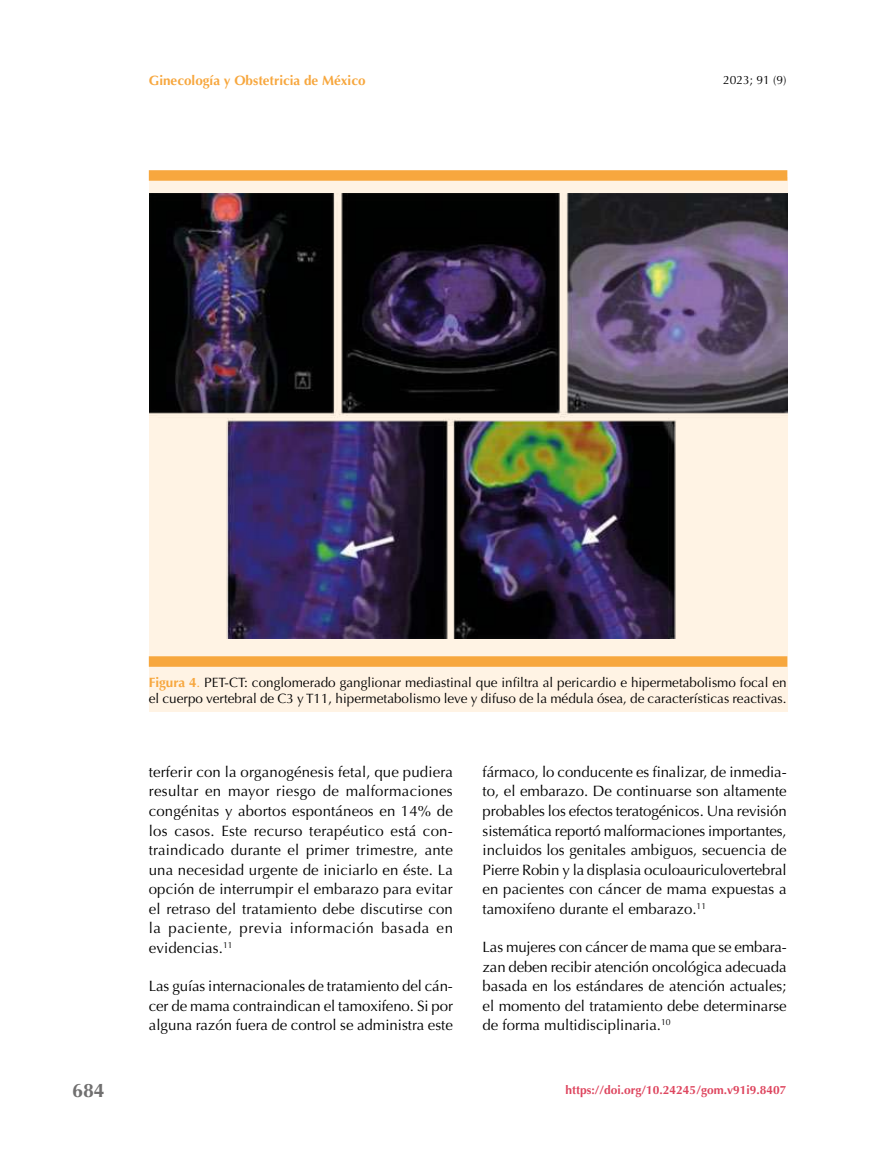
<style>
.page{position:relative;width:893px;height:1149px;background:#fff}
.page>*{position:absolute;margin:0;border:0;box-sizing:border-box;transform-origin:0 0}
.t1{font:700 19.5px "Optima";color:#706f6f}
.t2{font:15px/19.5px "Optima";color:#000;text-align:justify}
.t3{font:13.5px/16.5px "Optima";color:#000}
.t4{font:700 13.5px "Optima";color:#f7a73e}
.t5{font:700 12px "Optima";color:#de465f}
.t6{font:12px "Optima";color:#000}
.s1{font-weight:700;color:#f7a73e}
.s2{color:#f7a73e}
</style>
<div class="page">
<div style="left:149px;top:177px;width:638px;height:534px;background:#fff3e4"></div>
<div style="left:149px;top:656px;width:638px;height:10px;background:#f7a73e"></div>
<div style="left:149px;top:170px;width:638px;height:11px;background:#f7a73e"></div>
<img style="left:150px;top:193px;width:637px;height:445px">
<p class="t4" style="left:149px;top:73px;width:218px">Ginecología y Obstetricia de México</p>
<p class="t6" style="left:723px;top:73px;width:65px">2023; 91 (9)</p>
<h1 class="t1" style="left:72px;top:1079px;width:34px">684</h1>
<p class="t3" style="left:149px;top:674px;width:639px"><span class="s1">Figura 4</span><span class="s2">.</span> PET-CT: conglomerado ganglionar mediastinal que infiltra al pericardio e hipermetabolismo focal en el cuerpo vertebral de C3 y T11, hipermetabolismo leve y difuso de la médula ósea, de características reactivas.</p>
<p class="t2" style="left:149px;top:762px;width:306px">terferir con la organogénesis fetal, que pudiera resultar en mayor riesgo de malformaciones congénitas y abortos espontáneos en 14% de los casos. Este recurso terapéutico está con&shy;traindicado durante el primer trimestre, ante una necesidad urgente de iniciarlo en éste. La opción de interrumpir el embarazo para evitar el retraso del tratamiento debe discutirse con la paciente, previa información basada en evidencias.<sup>11</sup></p>
<p class="t2" style="left:149px;top:976px;width:306px">Las guías internacionales de tratamiento del cán&shy;cer de mama contraindican el tamoxifeno. Si por alguna razón fuera de control se administra este</p>
<p class="t2" style="left:483px;top:762px;width:306px">fármaco, lo conducente es finalizar, de inmedia&shy;to, el embarazo. De continuarse son altamente probables los efectos teratogénicos. Una revisión sistemática reportó malformaciones importantes, incluidos los genitales ambiguos, secuencia de Pierre Robin y la displasia oculoauriculovertebral en pacientes con cáncer de mama expuestas a tamoxifeno durante el embarazo.<sup>11</sup></p>
<p class="t2" style="left:483px;top:937px;width:306px">Las mujeres con cáncer de mama que se embara&shy;zan deben recibir atención oncológica adecuada basada en los estándares de atención actuales; el momento del tratamiento debe determinarse de forma multidisciplinaria.<sup>10</sup></p>
<p class="t5" style="left:566px;top:1082px;width:222px">https://doi.org/10.24245/gom.v91i9.8407</p>
</div>
